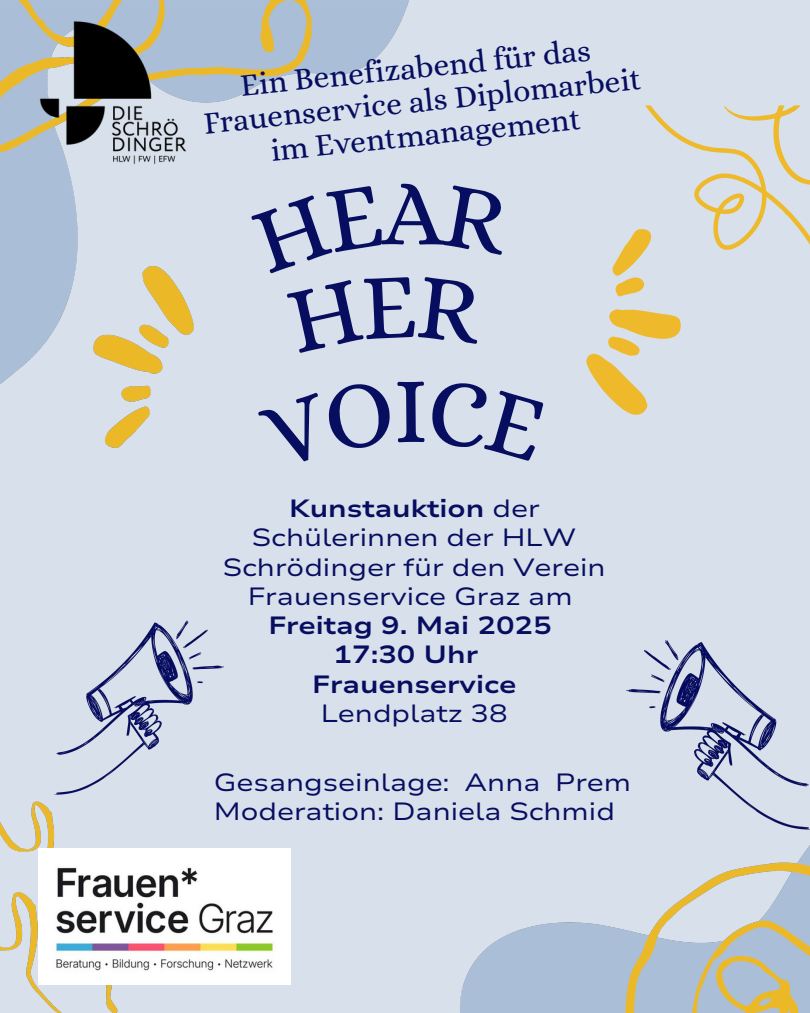
<style>
.page{position:relative;width:810px;height:1013px;background:#fff}
.page>*{position:absolute;margin:0;border:0;box-sizing:border-box;transform-origin:0 0}
.t1{font:94.9px "Alice";color:#070e60}
.t2{font:31.5px/33.8px "Alice";color:#070e60;text-align:center}
.t3{font:24.8px/29.2px "Nunito Sans 10 pt Expanded";color:#070e60}
.t4{font:700 24.8px "Nunito Sans 10 pt Expanded";color:#070e60}
.s1{font-weight:700}
</style>
<div class="page">
<div style="left:0;top:0;width:810px;height:1012px;background:#d7e0eb"></div>
<img style="left:0;top:620px;width:229px;height:392px">
<img style="left:0;top:0;width:409px;height:448px">
<img style="left:460px;top:640px;width:350px;height:372px">
<svg style="left:586px;top:105px;width:224px;height:310px"></svg>
<img style="left:3px;top:0;width:220px;height:202px">
<img style="left:39px;top:849px;width:252px;height:135px">
<svg style="left:251px;top:184px;width:158px;height:169px"></svg>
<svg style="left:258px;top:379px;width:151px;height:69px"></svg>
<p class="t2" style="left:198px;top:73px;width:442px;rotate:-6deg">Ein Benefizabend für das<br>Frauenservice als Diplomarbeit im Eventmanagement</p>
<p class="t1" style="left:382px;top:158px;width:63px">A</p>
<p class="t3" style="left:223px;top:494px;width:384px;text-align:center"><span class="s1">Kunstauktion</span> der<br>Schülerinnen der HLW<br>Schrödinger für den Verein<br>Frauenservice Graz am</p>
<p class="t4" style="left:268px;top:609px;width:285px">Freitag 9. Mai 2025</p>
<p class="t4" style="left:334px;top:638px;width:146px">17:30 Uhr</p>
<p class="t4" style="left:312px;top:667px;width:206px">Frauenservice</p>
<p class="t3" style="left:321px;top:699px;width:188px">Lendplatz 38</p>
<h1 class="t3" style="left:214px;top:767px;width:419px">Gesangseinlage: Anna Prem<br>Moderation: Daniela Schmid</h1>
</div>
